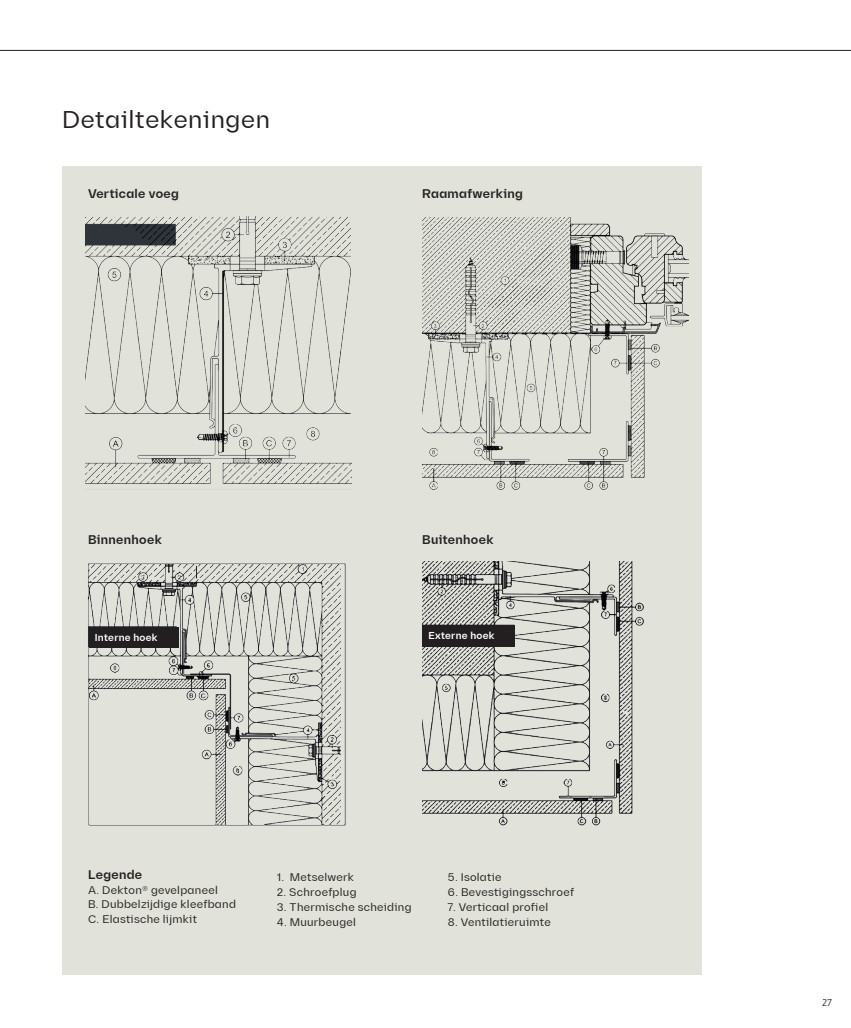
<style>
.page{position:relative;width:851px;height:1028px;background:#fff}
.page>*{position:absolute;margin:0;border:0;box-sizing:border-box;transform-origin:0 0}
.t1{font:24.62px "Diagramm";letter-spacing:.025em;color:#231f20}
.t2{font:600 12.5px "Diagramm";letter-spacing:.025em;color:#231f20}
.t3{font:11.25px/14.8px "Diagramm";letter-spacing:.025em;color:#231f20}
.t4{font:300 11.25px "PF Handbook Pro";color:#231f20}
.t5{font:600 10px "Diagramm";letter-spacing:.025em;color:#fff}
</style>
<div class="page">
<div style="left:62px;top:166px;width:639px;height:808px;background:#e1e2d9"></div>
<img style="left:422px;top:562px;width:222px;height:264px">
<img style="left:422px;top:217px;width:266px;height:272px">
<img style="left:85px;top:217px;width:266px;height:267px">
<img style="left:87px;top:563px;width:259px;height:263px">
<div style="left:89px;top:626px;width:90px;height:21px;background:#231f20"></div>
<div style="left:422px;top:625px;width:93px;height:21px;background:#231f20"></div>
<hr style="left:0;top:50px;width:850px;height:1px;background:#231f20">
<h1 class="t1" style="left:62px;top:105px;width:209px">Detailtekeningen</h1>
<p class="t2" style="left:88px;top:186px;width:92px">Verticale voeg</p>
<p class="t2" style="left:422px;top:186px;width:102px">Raamafwerking</p>
<p class="t2" style="left:88px;top:532px;width:75px">Binnenhoek</p>
<p class="t2" style="left:422px;top:532px;width:73px">Buitenhoek</p>
<p class="t5" style="left:95px;top:631px;width:64px">Interne hoek</p>
<p class="t5" style="left:428px;top:629px;width:68px">Externe hoek</p>
<p class="t2" style="left:88px;top:867px;width:56px">Legende</p>
<p class="t3" style="left:88px;top:882px;width:149px">A. Dekton® gevelpaneel<br>B. Dubbelzijdige kleefband<br>C. Elastische lijmkit</p>
<p class="t3" style="left:277px;top:870px;width:79px">1. Metselwerk</p>
<p class="t3" style="left:277px;top:884px;width:81px">2. Schroefplug</p>
<p class="t3" style="left:277px;top:899px;width:136px">3. Thermische scheiding</p>
<p class="t3" style="left:277px;top:914px;width:80px">4. Muurbeugel</p>
<p class="t3" style="left:448px;top:870px;width:55px">5. Isolatie</p>
<p class="t3" style="left:448px;top:884px;width:128px">6. Bevestigingsschroef</p>
<p class="t3" style="left:448px;top:899px;width:102px">7. Verticaal profiel</p>
<p class="t3" style="left:448px;top:914px;width:104px">8. Ventilatieruimte</p>
<p class="t4" style="left:821px;top:995px;width:12px">27</p>
</div>
